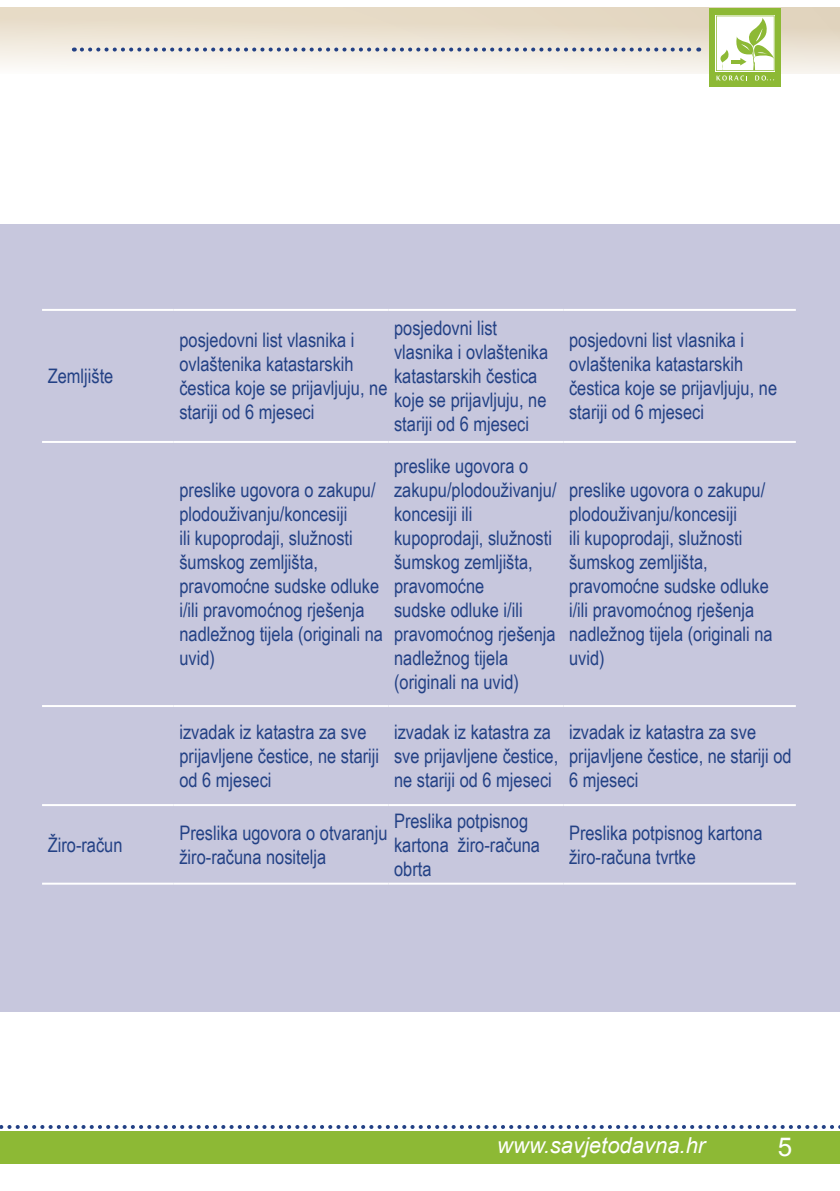
<style>
.page{position:relative;width:840px;height:1191px;background:#fff}
.page>*{position:absolute;margin:0;border:0;box-sizing:border-box;transform-origin:0 0}
.t1{font:26px "Arial";color:#fff}
.t2{font:italic 22px "Arial";color:#fff}
.TEKST{font:20px/24px "Arial Narrow";color:#234185}
</style>
<div class="page">
<div style="left:0;top:8px;width:839px;height:66px;background:linear-gradient(to bottom,#e1d3bb,#f8f6f2)"></div>
<div style="left:0;top:1131px;width:839px;height:32px;background:#8db935"></div>
<svg style="left:0;top:1125px;width:840px;height:4px"></svg>
<svg style="left:82px;top:48px;width:616px;height:4px;background:#a7aebf"></svg>
<div style="left:709px;top:8px;width:71px;height:78px;background:#8db935"></div>
<svg style="left:715px;top:16px;width:59px;height:64px"></svg>
<div style="left:0;top:224px;width:839px;height:787px;background:#c7c7dd"></div>
<hr style="left:42px;top:309px;width:132px;height:2px;background:#fff">
<hr style="left:174px;top:309px;width:214px;height:2px;background:#fff">
<hr style="left:388px;top:309px;width:175px;height:2px;background:#fff">
<hr style="left:563px;top:309px;width:232px;height:2px;background:#fff">
<hr style="left:42px;top:441px;width:132px;height:2px;background:#fff">
<hr style="left:174px;top:441px;width:214px;height:2px;background:#fff">
<hr style="left:388px;top:441px;width:175px;height:2px;background:#fff">
<hr style="left:563px;top:441px;width:232px;height:2px;background:#fff">
<hr style="left:42px;top:705px;width:132px;height:2px;background:#fff">
<hr style="left:174px;top:705px;width:214px;height:2px;background:#fff">
<hr style="left:388px;top:705px;width:175px;height:2px;background:#fff">
<hr style="left:563px;top:705px;width:232px;height:2px;background:#fff">
<hr style="left:42px;top:804px;width:132px;height:2px;background:#fff">
<hr style="left:174px;top:804px;width:214px;height:2px;background:#fff">
<hr style="left:388px;top:804px;width:175px;height:2px;background:#fff">
<hr style="left:563px;top:804px;width:232px;height:2px;background:#fff">
<hr style="left:42px;top:882px;width:132px;height:2px;background:#fff">
<hr style="left:174px;top:882px;width:214px;height:2px;background:#fff">
<hr style="left:388px;top:882px;width:175px;height:2px;background:#fff">
<hr style="left:563px;top:882px;width:232px;height:2px;background:#fff">
<p class="TEKST" style="left:48px;top:363px;width:67px">Zemljište</p>
<p class="TEKST" style="left:394px;top:315px;width:156px">posjedovni list vlasnika i ovlaštenika katastarskih čestica koje se prijavljuju, ne stariji od 6 mjeseci</p>
<p class="TEKST" style="left:179px;top:327px;width:209px">posjedovni list vlasnika i ovlaštenika katastarskih čestica koje se prijavljuju, ne stariji od 6 mjeseci</p>
<p class="TEKST" style="left:179px;top:477px;width:205px">preslike ugovora o zakupu/ plodouživanju/koncesiji<br>ili kupoprodaji, služnosti šumskog zemljišta, pravomoćne sudske odluke i/ili pravomoćnog rješenja nadležnog tijela (originali na uvid)</p>
<p class="TEKST" style="left:394px;top:453px;width:164px">preslike ugovora o zakupu/plodouživanju/ koncesiji ili kupoprodaji, služnosti šumskog zemljišta, pravomoćne<br>sudske odluke i/ili pravomoćnog rješenja nadležnog tijela (originali na uvid)</p>
<p class="TEKST" style="left:568px;top:327px;width:209px">posjedovni list vlasnika i ovlaštenika katastarskih čestica koje se prijavljuju, ne stariji od 6 mjeseci</p>
<p class="TEKST" style="left:568px;top:477px;width:205px">preslike ugovora o zakupu/ plodouživanju/koncesiji<br>ili kupoprodaji, služnosti šumskog zemljišta, pravomoćne sudske odluke i/ili pravomoćnog rješenja nadležnog tijela (originali na uvid)</p>
<p class="TEKST" style="left:179px;top:719px;width:201px">izvadak iz katastra za sve prijavljene čestice, ne stariji od 6 mjeseci</p>
<p class="TEKST" style="left:394px;top:719px;width:166px">izvadak iz katastra za sve prijavljene čestice, ne stariji od 6 mjeseci</p>
<p class="TEKST" style="left:568px;top:719px;width:224px">izvadak iz katastra za sve prijavljene čestice, ne stariji od<br>6 mjeseci</p>
<p class="TEKST" style="left:48px;top:832px;width:76px">Žiro-račun</p>
<p class="TEKST" style="left:179px;top:820px;width:209px">Preslika ugovora o otvaranju žiro-računa nositelja</p>
<p class="TEKST" style="left:394px;top:808px;width:147px">Preslika potpisnog kartona žiro-računa obrta</p>
<p class="TEKST" style="left:568px;top:820px;width:195px">Preslika potpisnog kartona žiro-računa tvrtke</p>
<p class="t2" style="left:497px;top:1131px;width:209px">www.savjetodavna.hr</p>
<h1 class="t1" style="left:777px;top:1129px;width:16px">5</h1>
</div>
